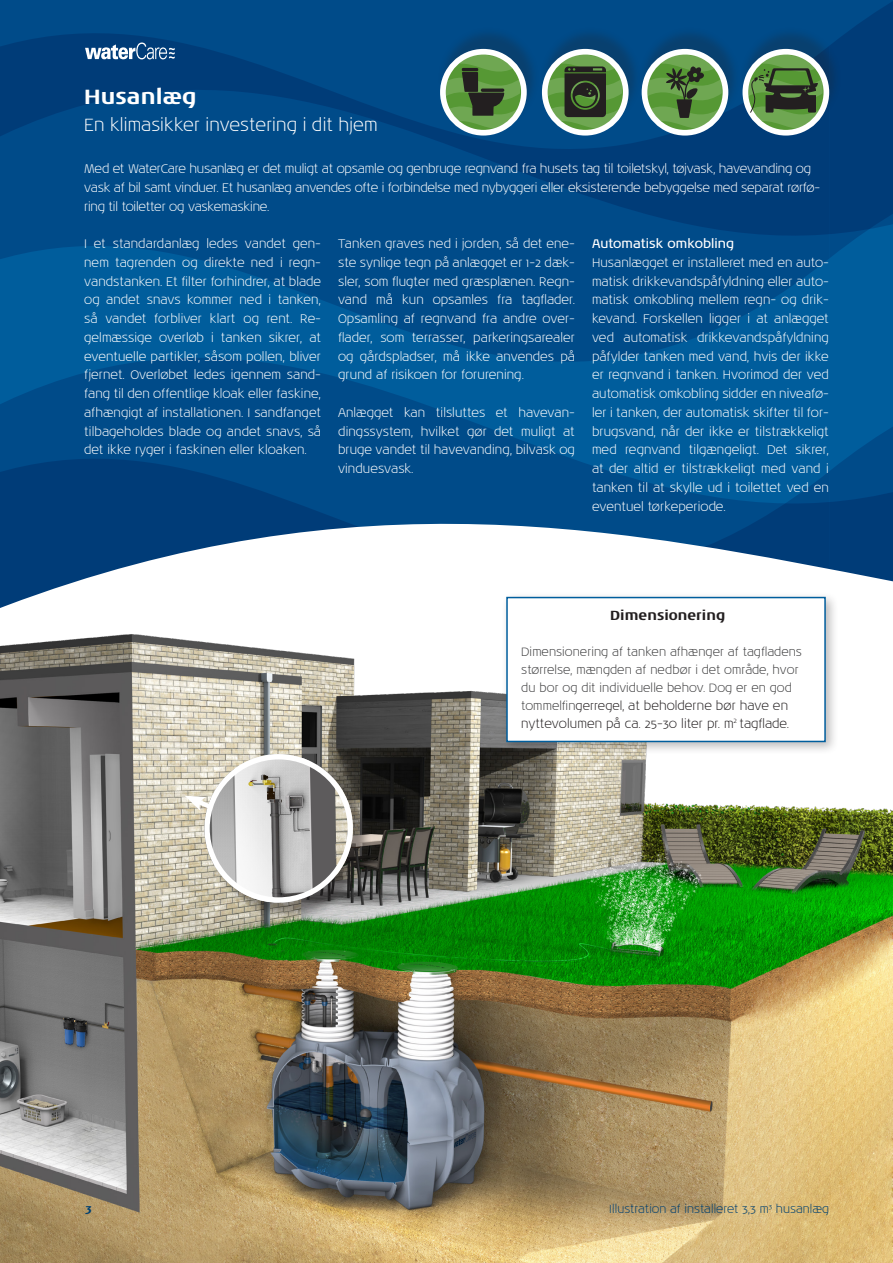
<style>
.page{position:relative;width:893px;height:1263px;background:#fff}
.page>*{position:absolute;margin:0;border:0;box-sizing:border-box;transform-origin:0 0}
.t1{font:700 21px "Noa LT Std";color:#fff}
.t2{font:300 18px "Noa LT Std";color:#fff}
.t3{font:700 13.5px "Noa LT Std";letter-spacing:.005em;color:#231f20}
.t4{font:300 12.75px/18.8px "Noa LT Std";letter-spacing:-.01em;color:#fff;text-align:justify}
.t5{font:300 12.75px/18px "Noa LT Std";color:#231f20}
.t6{font:12.75px "Noa LT Std";color:#fff}
.t7{font:300 12.3px/18px "Noa LT Std";color:#3e3e3f}
.t8{font:300 12px "Noa LT Std";color:#004071}
.t9{font:italic 700 12px "Noa LT Std";color:#004071}
.s1{font-size:12.3px;color:#3e3e3f}
.s2{font-size:12.3px}
</style>
<div class="page">
<svg style="left:0;top:0;width:830px;height:276px;background:#004885"></svg>
<svg style="left:0;top:276px;width:830px;height:64px;background:#005492"></svg>
<svg style="left:830px;top:0;width:63px;height:340px;background:#004785"></svg>
<img style="left:0;top:340px;width:893px;height:923px">
<img style="left:0;top:524px;width:893px;height:84px">
<div style="left:437px;top:27px;width:103px;height:103px;background:#231f20;opacity:.25"></div>
<div style="left:440px;top:49px;width:87px;height:87px;border:6px solid #fff;border-radius:50%"></div>
<div style="left:539px;top:27px;width:103px;height:103px;background:#231f20;opacity:.25"></div>
<div style="left:542px;top:49px;width:87px;height:87px;border:6px solid #fff;border-radius:50%"></div>
<div style="left:638px;top:27px;width:104px;height:103px;background:#231f20;opacity:.25"></div>
<div style="left:642px;top:49px;width:86px;height:87px;border:6px solid #fff;border-radius:50%"></div>
<div style="left:739px;top:27px;width:103px;height:103px;background:#231f20;opacity:.25"></div>
<div style="left:742px;top:49px;width:87px;height:87px;border:6px solid #fff;border-radius:50%"></div>
<svg style="left:440px;top:49px;width:80px;height:80px;background:#648d65"></svg>
<svg style="left:542px;top:49px;width:80px;height:80px;background:#5e8162"></svg>
<svg style="left:642px;top:49px;width:80px;height:80px;background:#689467"></svg>
<svg style="left:742px;top:49px;width:81px;height:80px;background:#608563"></svg>
<div style="left:207px;top:756px;width:164px;height:165px;background:#231f20;opacity:.45"></div>
<img style="left:204px;top:754px;width:149px;height:149px;border-radius:74px">
<div style="left:204px;top:754px;width:149px;height:149px;border:5px solid #fff;border-radius:50%"></div>
<svg style="left:184px;top:795px;width:33px;height:18px"></svg>
<svg style="left:85px;top:43px;width:90px;height:17px"></svg>
<div style="left:502px;top:592px;width:337px;height:164px;background:#231f20;opacity:.3"></div>
<div style="left:506px;top:597px;width:320px;height:145px;background:#fff;border:2px solid #005e9d"></div>
<p class="t1" style="left:84px;top:83px;width:114px">Husanlæg</p>
<p class="t2" style="left:84px;top:114px;width:295px">En klimasikker investering i dit hjem</p>
<p class="t4" style="left:84px;top:160px;width:737px;text-align:left">Med et WaterCare husanlæg er det muligt at opsamle og genbruge regnvand fra husets tag til toiletskyl, tøjvask, havevanding og vask af bil samt vinduer. Et husanlæg anvendes ofte i forbindelse med nybyggeri eller eksisterende bebyggelse med separat rørfø&shy;ring til toiletter og vaskemaskine.</p>
<p class="t4" style="left:84px;top:235px;width:238px">I et standardanlæg ledes vandet gen&shy;nem tagrenden og direkte ned i regn&shy;vandstanken. Et filter forhindrer, at blade og andet snavs kommer ned i tanken, så vandet forbliver klart og rent. Re&shy;gelmæssige overløb i tanken sikrer, at eventuelle partikler, såsom pollen, bliver fjernet. Overløbet ledes igennem sand&shy;fang til den offentlige kloak eller faskine, afhængigt af installationen. I sandfanget tilbageholdes blade og andet snavs, så det ikke ryger i faskinen eller kloaken.</p>
<p class="t4" style="left:338px;top:235px;width:238px">Tanken graves ned i jorden, så det ene&shy;ste synlige tegn på anlægget er 1-2 dæk&shy;sler, som flugter med græsplænen. Regn&shy;vand må kun opsamles fra tagflader.<br>Opsamling af regnvand fra andre over&shy;flader, som terrasser, parkeringsarealer og gårdspladser, må ikke anvendes på grund af risikoen for forurening.</p>
<p class="t6" style="left:592px;top:236px;width:144px">Automatisk omkobling</p>
<p class="t4" style="left:592px;top:253px;width:238px">Husanlægget er installeret med en auto&shy;matisk drikkevandspåfyldning eller auto&shy;matisk omkobling mellem regn- og drik&shy;kevand. Forskellen ligger i at anlægget ved automatisk drikkevandspåfyldning påfylder tanken med vand, hvis der ikke er regnvand i tanken. Hvorimod der ved automatisk omkobling sidder en niveafø&shy;ler i tanken, der automatisk skifter til for&shy;brugsvand, når der ikke er tilstrækkeligt med regnvand tilgængeligt. Det sikrer, at der altid er tilstrækkeligt med vand i tanken til at skylle ud i toilettet ved en eventuel tørkeperiode.</p>
<p class="t4" style="left:338px;top:403px;width:238px">Anlægget kan tilsluttes et havevan&shy;dingssystem, hvilket gør det muligt at bruge vandet til havevanding, bilvask og vinduesvask.</p>
<p class="t3" style="left:610px;top:607px;width:117px">Dimensionering</p>
<p class="t7" style="left:521px;top:643px;width:282px">Dimensionering af tanken afhænger af tagfladens størrelse, mængden af nedbør i det område, hvor du bor og dit individuelle behov. Dog er en god</p>
<p class="t5" style="left:521px;top:697px;width:269px"><span class="s1">tommelfin</span><span class="s2">gerregel,</span> at beholderne bør have en nyttevolumen på ca. 25-30 liter pr. m<sup>2</sup> tagflade.</p>
<p class="t9" style="left:85px;top:1201px;width:8px">3</p>
<p class="t8" style="left:609px;top:1201px;width:222px">Illustration af installeret 3,3 m<sup>3</sup> husanlæg</p>
</div>
